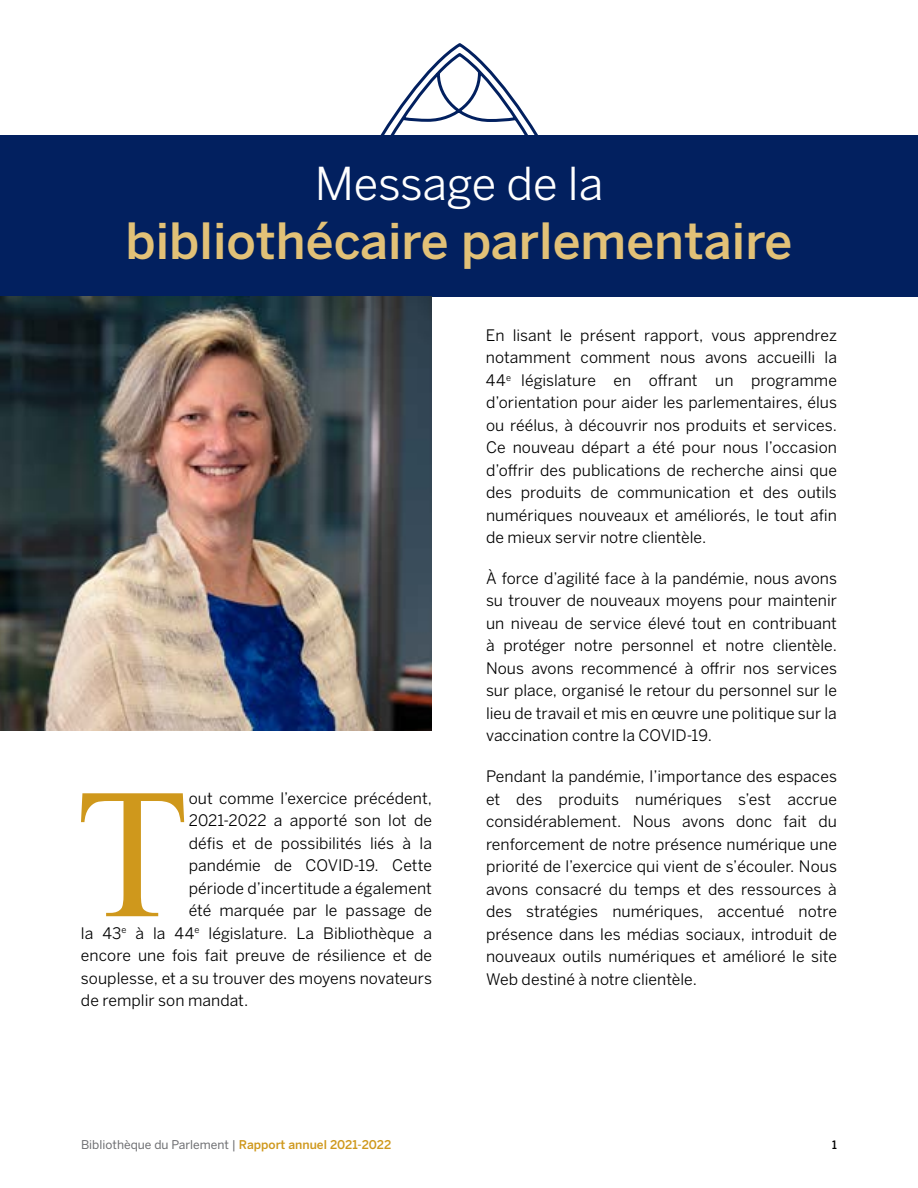
<style>
.page{position:relative;width:918px;height:1188px;background:#fff}
.page>*{position:absolute;margin:0;border:0;box-sizing:border-box;transform-origin:0 0}
.Body{font:185.7px "Times New Roman";color:#cf981c}
.H1-PL{font:500 49.5px "Benton Sans";color:#e2c177}
.H1-PL-2{font:45px "Benton Sans";letter-spacing:-.005em;color:#fff}
.Body-2{font:15.75px/22.5px "Benton Sans";color:#000;text-align:justify}
.t1{font:12px "Benton Sans";color:#6d6e71}
.t2{font:500 11.55px "Benton Sans Condensed";color:#000;scale:1.04 1}
.s1{font-weight:500;color:#cf981c}
</style>
<div class="page">
<svg style="left:380px;top:43px;width:158px;height:92px"></svg>
<div style="left:0;top:135px;width:918px;height:162px;background:#02205f"></div>
<img style="left:0;top:296px;width:432px;height:435px">
<h1 class="H1-PL-2" style="left:315px;top:157px;width:290px">Message de la</h1>
<h1 class="H1-PL" style="left:126px;top:211px;width:668px">bibliothécaire parlementaire</h1>
<p class="Body" style="left:75px;top:723px;width:115px">T</p>
<p class="Body-2" style="left:189px;top:787px;width:245px">out comme l’exercice précédent,</p>
<p class="Body-2" style="left:189px;top:809px;width:245px">2021-2022 a apporté son lot de</p>
<p class="Body-2" style="left:189px;top:832px;width:245px">défis et de possibilités liés à la</p>
<p class="Body-2" style="left:189px;top:854px;width:245px">pandémie de COVID-19. Cette</p>
<p class="Body-2" style="left:189px;top:877px;width:245px">période d’incertitude a également</p>
<p class="Body-2" style="left:189px;top:899px;width:245px">été marquée par le passage de</p>
<p class="Body-2" style="left:81px;top:922px;width:353px">la 43<sup>e</sup> à la 44<sup>e</sup> législature. La Bibliothèque a</p>
<p class="Body-2" style="left:81px;top:944px;width:353px">encore une fois fait preuve de résilience et de</p>
<p class="Body-2" style="left:81px;top:967px;width:352px">souplesse, et a su trouver des moyens novateurs</p>
<p class="Body-2" style="left:81px;top:989px;width:169px">de remplir son mandat.</p>
<p class="Body-2" style="left:486px;top:324px;width:353px">En lisant le présent rapport, vous apprendrez notamment comment nous avons accueilli la 44<sup>e</sup> législature en offrant un programme d’orientation pour aider les parlementaires, élus ou réélus, à découvrir nos produits et services.<br>Ce nouveau départ a été pour nous l’occasion d’offrir des publications de recherche ainsi que des produits de communication et des outils numériques nouveaux et améliorés, le tout afin de mieux servir notre clientèle.</p>
<p class="Body-2" style="left:486px;top:567px;width:353px">À force d’agilité face à la pandémie, nous avons su trouver de nouveaux moyens pour maintenir un niveau de service élevé tout en contribuant à protéger notre personnel et notre clientèle.<br>Nous avons recommencé à offrir nos services sur place, organisé le retour du personnel sur le lieu de travail et mis en œuvre une politique sur la vaccination contre la COVID-19.</p>
<p class="Body-2" style="left:486px;top:765px;width:353px">Pendant la pandémie, l’importance des espaces et des produits numériques s’est accrue considérablement. Nous avons donc fait du renforcement de notre présence numérique une priorité de l’exercice qui vient de s’écouler. Nous avons consacré du temps et des ressources à des stratégies numériques, accentué notre présence dans les médias sociaux, introduit de nouveaux outils numériques et amélioré le site Web destiné à notre clientèle.</p>
<p class="t1" style="left:81px;top:1137px;width:312px">Bibliothèque du Parlement | <span class="s1">Rapport annuel 2021-2022</span></p>
<p class="t2" style="left:832px;top:1138px;width:6px">1</p>
</div>
